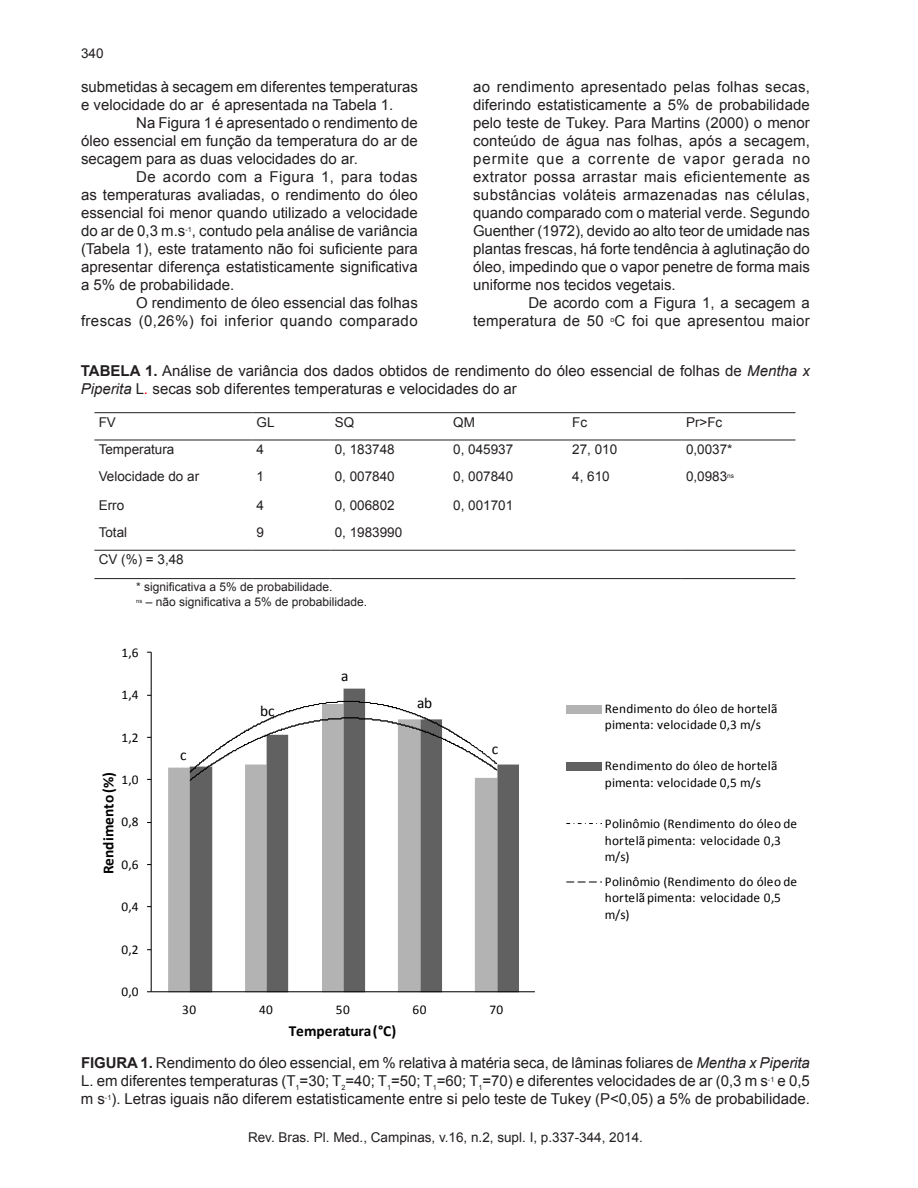
<style>
.page{position:relative;width:918px;height:1188px;background:#fff}
.page>*{position:absolute;margin:0;border:0;box-sizing:border-box;transform-origin:0 0}
.t1{font:700 15.45px "Calibri";letter-spacing:-.005em;color:#000}
.t2{font:15.45px "Calibri";color:#000}
.a-texto{font:15px/18px "Arial";color:#231f20;text-align:justify}
.a-texto-2{font:15px/18px "Arial";letter-spacing:.025em;color:#231f20;text-align:right}
.a-tabela{font:13.5px "Arial";color:#231f20}
.t3{font:13.35px/16.4px "Calibri";letter-spacing:.015em;color:#000}
.a-texto-3{font:12px "Arial";color:#231f20}
.s1{font-weight:700}
.s2{font-style:italic}
.s3{font-style:italic;color:#f00}
</style>
<div class="page">
<hr style="left:94px;top:412px;width:158px;height:1px;background:#231f20">
<hr style="left:252px;top:412px;width:78px;height:1px;background:#231f20">
<hr style="left:330px;top:412px;width:119px;height:1px;background:#231f20">
<hr style="left:449px;top:412px;width:119px;height:1px;background:#231f20">
<hr style="left:568px;top:412px;width:114px;height:1px;background:#231f20">
<hr style="left:682px;top:412px;width:113px;height:1px;background:#231f20">
<hr style="left:94px;top:440px;width:158px;height:1px;background:#231f20">
<hr style="left:252px;top:440px;width:78px;height:1px;background:#231f20">
<hr style="left:330px;top:440px;width:119px;height:1px;background:#231f20">
<hr style="left:449px;top:440px;width:119px;height:1px;background:#231f20">
<hr style="left:568px;top:440px;width:114px;height:1px;background:#231f20">
<hr style="left:682px;top:440px;width:113px;height:1px;background:#231f20">
<hr style="left:94px;top:550px;width:158px;height:1px;background:#231f20">
<hr style="left:252px;top:550px;width:78px;height:1px;background:#231f20">
<hr style="left:330px;top:550px;width:119px;height:1px;background:#231f20">
<hr style="left:449px;top:550px;width:119px;height:1px;background:#231f20">
<hr style="left:568px;top:550px;width:114px;height:1px;background:#231f20">
<hr style="left:682px;top:550px;width:113px;height:1px;background:#231f20">
<hr style="left:94px;top:578px;width:158px;height:1px;background:#231f20">
<hr style="left:252px;top:578px;width:78px;height:1px;background:#231f20">
<hr style="left:330px;top:578px;width:119px;height:1px;background:#231f20">
<hr style="left:449px;top:578px;width:119px;height:1px;background:#231f20">
<hr style="left:568px;top:578px;width:114px;height:1px;background:#231f20">
<hr style="left:682px;top:578px;width:113px;height:1px;background:#231f20">
<svg style="left:168px;top:767px;width:22px;height:224px;background:#b3b3b3"></svg>
<svg style="left:190px;top:689px;width:329px;height:302px"></svg>
<hr style="left:151px;top:652px;width:1px;height:340px;background:#000">
<hr style="left:151px;top:991px;width:384px;height:1px;background:#000">
<svg style="left:189px;top:700px;width:309px;height:82px"></svg>
<div style="left:566px;top:705px;width:36px;height:8px;background:#b3b3b3"></div>
<div style="left:566px;top:762px;width:36px;height:9px;background:#616161"></div>
<svg style="left:567px;top:823px;width:35px;height:1px"></svg>
<svg style="left:567px;top:881px;width:35px;height:2px"></svg>
<p class="a-tabela" style="left:81px;top:44px;width:24px">340</p>
<p class="a-texto" style="left:81px;top:78px;width:338px">submetidas à secagem em diferentes temperaturas e velocidade do ar é apresentada na Tabela 1.</p>
<p class="a-texto" style="left:81px;top:114px;width:338px;text-indent:55px">Na Figura 1 é apresentado o rendimento de óleo essencial em função da temperatura do ar de secagem para as duas velocidades do ar.</p>
<p class="a-texto" style="left:81px;top:168px;width:338px;text-indent:55px">De acordo com a Figura 1, para todas as temperaturas avaliadas, o rendimento do óleo essencial foi menor quando utilizado a velocidade do ar de 0,3 m.s<sup>-1</sup>, contudo pela análise de variância (Tabela 1), este tratamento não foi suficiente para apresentar diferença estatisticamente significativa a 5% de probabilidade.</p>
<p class="a-texto-2" style="left:81px;top:294px;width:338px">O rendimento de óleo essencial das folhas<br>frescas (0,26%) foi inferior quando comparado</p>
<p class="a-texto" style="left:473px;top:78px;width:338px">ao rendimento apresentado pelas folhas secas, diferindo estatisticamente a 5% de probabilidade pelo teste de Tukey. Para Martins (2000) o menor conteúdo de água nas folhas, após a secagem, permite que a corrente de vapor gerada no extrator possa arrastar mais eficientemente as substâncias voláteis armazenadas nas células, quando comparado com o material verde. Segundo Guenther (1972), devido ao alto teor de umidade nas plantas frescas, há forte tendência à aglutinação do óleo, impedindo que o vapor penetre de forma mais uniforme nos tecidos vegetais.</p>
<p class="a-texto" style="left:473px;top:294px;width:338px;text-align:right">De acordo com a Figura 1, a secagem a temperatura de 50 <sup>o</sup>C foi que apresentou maior</p>
<p class="a-texto" style="left:81px;top:362px;width:731px"><span class="s1">TABELA 1.</span> Análise de variância dos dados obtidos de rendimento do óleo essencial de folhas de <span class="s2">Mentha x<br>Piperita</span> L<span class="s3">.</span> secas sob diferentes temperaturas e velocidades do ar</p>
<p class="a-tabela" style="left:99px;top:413px;width:19px">FV</p>
<p class="a-tabela" style="left:257px;top:413px;width:20px">GL</p>
<p class="a-tabela" style="left:335px;top:413px;width:21px">SQ</p>
<p class="a-tabela" style="left:453px;top:413px;width:23px">QM</p>
<p class="a-tabela" style="left:572px;top:413px;width:16px">Fc</p>
<p class="a-tabela" style="left:686px;top:413px;width:38px">Pr&gt;Fc</p>
<p class="a-tabela" style="left:99px;top:440px;width:77px">Temperatura</p>
<p class="a-tabela" style="left:257px;top:440px;width:9px">4</p>
<p class="a-tabela" style="left:335px;top:440px;width:62px">0, 183748</p>
<p class="a-tabela" style="left:453px;top:440px;width:62px">0, 045937</p>
<p class="a-tabela" style="left:572px;top:440px;width:47px">27, 010</p>
<p class="a-tabela" style="left:686px;top:440px;width:48px">0,0037*</p>
<p class="a-tabela" style="left:99px;top:468px;width:102px">Velocidade do ar</p>
<p class="a-tabela" style="left:257px;top:468px;width:9px">1</p>
<p class="a-tabela" style="left:335px;top:468px;width:62px">0, 007840</p>
<p class="a-tabela" style="left:453px;top:468px;width:62px">0, 007840</p>
<p class="a-tabela" style="left:572px;top:468px;width:39px">4, 610</p>
<p class="a-tabela" style="left:686px;top:468px;width:50px">0,0983<sup>ns</sup></p>
<p class="a-tabela" style="left:99px;top:496px;width:27px">Erro</p>
<p class="a-tabela" style="left:257px;top:496px;width:9px">4</p>
<p class="a-tabela" style="left:335px;top:496px;width:62px">0, 006802</p>
<p class="a-tabela" style="left:453px;top:496px;width:62px">0, 001701</p>
<p class="a-tabela" style="left:99px;top:523px;width:30px">Total</p>
<p class="a-tabela" style="left:257px;top:523px;width:9px">9</p>
<p class="a-tabela" style="left:335px;top:523px;width:69px">0, 1983990</p>
<p class="a-tabela" style="left:99px;top:551px;width:87px">CV (%) = 3,48</p>
<p class="a-texto-3" style="left:136px;top:579px;width:198px">* significativa a 5% de probabilidade.</p>
<p class="a-texto-3" style="left:136px;top:593px;width:232px"><sup>ns</sup> – não significativa a 5% de probabilidade.</p>
<p class="t3" style="left:121px;top:644px;width:19px">1,6</p>
<p class="t3" style="left:121px;top:686px;width:19px">1,4</p>
<p class="t3" style="left:121px;top:728px;width:19px">1,2</p>
<p class="t1" style="left:99px;top:874px;width:104px;rotate:-90deg">Rendimento (%)</p>
<p class="t3" style="left:121px;top:771px;width:19px">1,0</p>
<p class="t3" style="left:121px;top:813px;width:19px">0,8</p>
<p class="t3" style="left:121px;top:856px;width:19px">0,6</p>
<p class="t3" style="left:121px;top:898px;width:19px">0,4</p>
<p class="t3" style="left:121px;top:941px;width:19px">0,2</p>
<p class="t3" style="left:121px;top:983px;width:19px">0,0</p>
<p class="t2" style="left:180px;top:746px;width:8px">c</p>
<p class="t2" style="left:260px;top:701px;width:16px">bc</p>
<p class="t2" style="left:341px;top:667px;width:9px">a</p>
<p class="t2" style="left:417px;top:693px;width:17px">ab</p>
<p class="t2" style="left:492px;top:739px;width:8px">c</p>
<p class="t3" style="left:182px;top:1001px;width:15px">30</p>
<p class="t3" style="left:259px;top:1001px;width:15px">40</p>
<p class="t3" style="left:336px;top:1001px;width:15px">50</p>
<p class="t3" style="left:413px;top:1001px;width:15px">60</p>
<p class="t3" style="left:489px;top:1001px;width:15px">70</p>
<p class="t1" style="left:289px;top:1021px;width:109px">Temperatura (°C)</p>
<p class="t3" style="left:605px;top:699px;width:174px">Rendimento do óleo de hortelã pimenta: velocidade 0,3 m/s</p>
<p class="t3" style="left:605px;top:757px;width:174px">Rendimento do óleo de hortelã pimenta: velocidade 0,5 m/s</p>
<p class="t3" style="left:605px;top:815px;width:194px">Polinômio (Rendimento do óleo de hortelã pimenta: velocidade 0,3 m/s)</p>
<p class="t3" style="left:605px;top:873px;width:194px">Polinômio (Rendimento do óleo de hortelã pimenta: velocidade 0,5 m/s)</p>
<p class="a-texto" style="left:81px;top:1054px;width:730px"><span class="s1">FIGURA 1.</span> Rendimento do óleo essencial, em % relativa à matéria seca, de lâminas foliares de <span class="s2">Mentha x Piperita </span>L. em diferentes temperaturas (T<sub>1</sub>=30; T<sub>2</sub>=40; T<sub>1</sub>=50; T<sub>1</sub>=60; T<sub>1</sub>=70) e diferentes velocidades de ar (0,3 m s<sup>‑1</sup> e 0,5 m s<sup>‑1</sup>). Letras iguais não diferem estatisticamente entre si pelo teste de Tukey (P&lt;0,05) a 5% de probabilidade.</p>
<p class="a-tabela" style="left:248px;top:1128px;width:396px">Rev. Bras. Pl. Med., Campinas, v.16, n.2, supl. I, p.337-344, 2014.</p>
</div>
